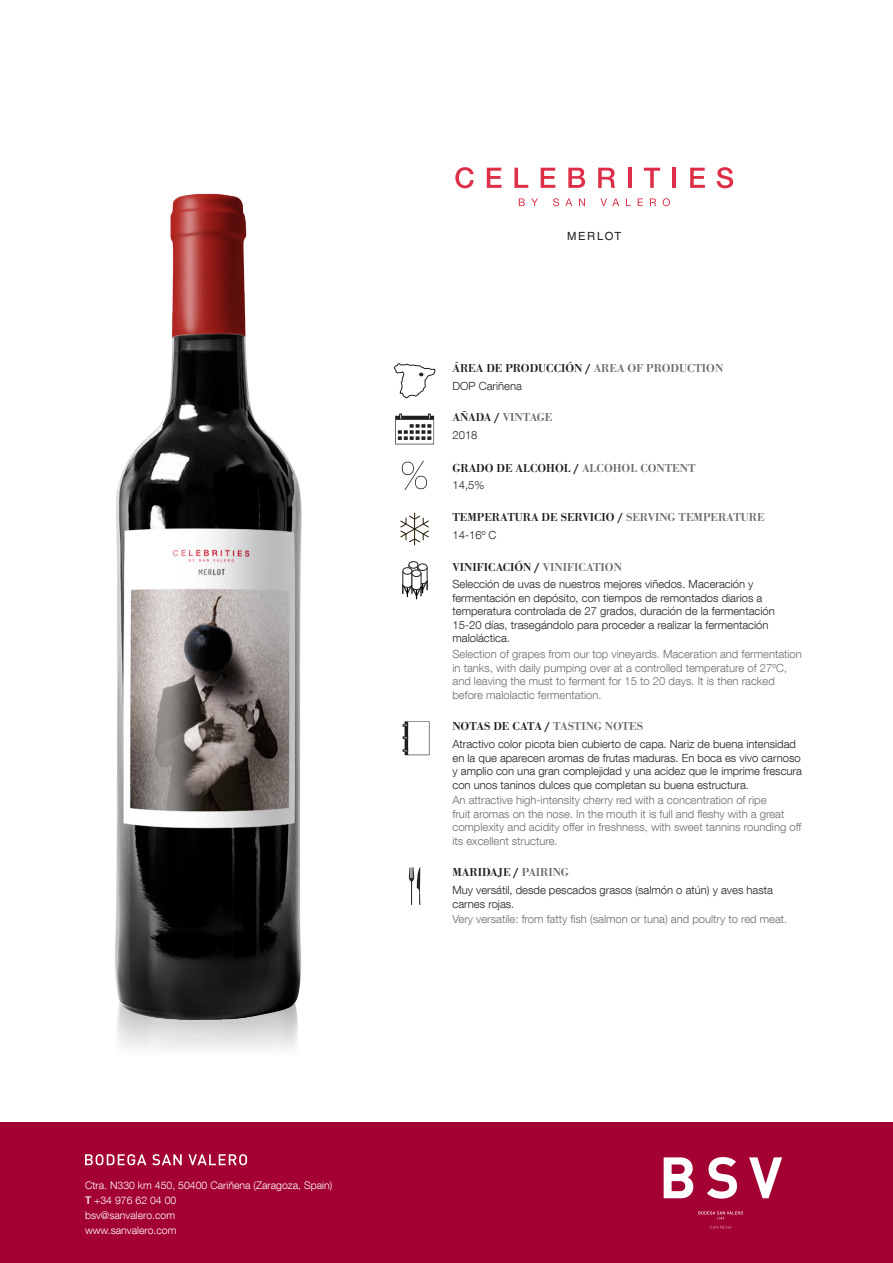
<style>
.page{position:relative;width:893px;height:1263px;background:#fff}
.page>*{position:absolute;margin:0;border:0;box-sizing:border-box;transform-origin:0 0}
.t1{font:500 12px "URW Bodoni T";color:#231f20}
.t2{font:500 12px "URW Bodoni T";color:#6c6d70}
.t3{font:300 11.25px/13.5px "Helvetica Neue LT Com";color:#231f20}
.t4{font:300 11.25px/13.5px "Helvetica Neue LT Com";color:#6c6d70}
.t5{font:11.25px "Helvetica LT Std";letter-spacing:.15em;color:#231f20}
.t6{font:300 10.5px/15px "Helvetica Neue LT Com";color:#fff}
.s1{font-weight:500}
.s2{color:#6c6d70}
.s3{color:#231f20}
</style>
<div class="page">
<svg style="left:393px;top:363px;width:43px;height:36px"></svg>
<svg style="left:395px;top:414px;width:39px;height:30px"></svg>
<svg style="left:402px;top:461px;width:25px;height:29px"></svg>
<hr style="left:414px;top:513px;width:1px;height:32px;background:#251a05">
<svg style="left:400px;top:515px;width:29px;height:28px"></svg>
<svg style="left:402px;top:561px;width:26px;height:38px"></svg>
<svg style="left:403px;top:721px;width:26px;height:34px"></svg>
<svg style="left:409px;top:867px;width:11px;height:38px"></svg>
<svg style="left:519px;top:198px;width:6px;height:8px"></svg>
<svg style="left:531px;top:198px;width:7px;height:8px"></svg>
<svg style="left:553px;top:198px;width:6px;height:8px"></svg>
<svg style="left:565px;top:198px;width:7px;height:8px"></svg>
<svg style="left:579px;top:198px;width:6px;height:8px"></svg>
<svg style="left:600px;top:198px;width:19px;height:8px"></svg>
<svg style="left:626px;top:198px;width:5px;height:8px"></svg>
<svg style="left:638px;top:198px;width:5px;height:8px"></svg>
<svg style="left:650px;top:198px;width:6px;height:8px"></svg>
<svg style="left:663px;top:198px;width:7px;height:8px"></svg>
<svg style="left:455px;top:167px;width:19px;height:21px"></svg>
<svg style="left:487px;top:168px;width:14px;height:20px"></svg>
<svg style="left:514px;top:168px;width:14px;height:20px"></svg>
<svg style="left:541px;top:168px;width:14px;height:20px"></svg>
<svg style="left:568px;top:168px;width:17px;height:20px"></svg>
<svg style="left:598px;top:168px;width:17px;height:20px"></svg>
<hr style="left:628px;top:168px;width:3px;height:20px;background:#dd2f47">
<svg style="left:644px;top:168px;width:16px;height:20px"></svg>
<hr style="left:672px;top:168px;width:4px;height:20px;background:#dd2f47">
<svg style="left:690px;top:168px;width:15px;height:20px"></svg>
<svg style="left:717px;top:167px;width:16px;height:21px"></svg>
<img style="left:59px;top:1028px;width:290px;height:95px">
<div style="left:0;top:1123px;width:893px;height:140px;background:#a40133"></div>
<svg style="left:85px;top:1154px;width:162px;height:11px"></svg>
<img style="left:115px;top:194px;width:187px;height:834px">
<svg style="left:664px;top:1157px;width:118px;height:41px"></svg>
<svg style="left:710px;top:1225px;width:21px;height:3px"></svg>
<svg style="left:698px;top:1211px;width:45px;height:8px"></svg>
<p class="t6" style="left:85px;top:1177px;width:249px">Ctra. N330 km 450, 50400 Cariñena (Zaragoza, Spain)<br><span class="s1">T</span> +34 976 62 04 00<br>bsv@sanvalero.com<br>www.sanvalero.com</p>
<p class="t5" style="left:567px;top:230px;width:56px">MERLOT</p>
<p class="t1" style="left:452px;top:361px;width:151px">ÁREA DE PRODUCCIÓN / <span class="s2">AREA</span></p>
<p class="t2" style="left:628px;top:361px;width:36px">OF PRODUC</p>
<p class="t2" style="left:694px;top:361px;width:16px">TION</p>
<p class="t3" style="left:452px;top:379px;width:71px">DOP Cariñena</p>
<p class="t2" style="left:452px;top:411px;width:101px"><span class="s3">AÑADA /</span> VINTAGE</p>
<p class="t3" style="left:452px;top:428px;width:27px">2018</p>
<p class="t1" style="left:452px;top:461px;width:146px">GRADO DE ALCOHOL / <span class="s2">ALCOHOL</span></p>
<p class="t2" style="left:640px;top:461px;width:57px">CONTENT</p>
<p class="t3" style="left:452px;top:478px;width:33px">14,5%</p>
<p class="t1" style="left:452px;top:511px;width:314px">TEMPERATURA DE SERVICIO / <span class="s2">SERVING TEMPERATURE</span></p>
<p class="t3" style="left:452px;top:528px;width:45px">14-16º C</p>
<p class="t1" style="left:452px;top:560px;width:157px">VINIFICACIÓN / <span class="s2">VINIFICATION</span></p>
<p class="t3" style="left:452px;top:577px;width:324px">Selección de uvas de nuestros mejores viñedos. Maceración y fermentación en depósito, con tiempos de remontados diarios a temperatura controlada de 27 grados, duración de la fermentación 15-20 días, trasegándolo para proceder a realizar la fermentación maloláctica.</p>
<p class="t4" style="left:452px;top:647px;width:351px">Selection of grapes from our top vineyards. Maceration and fermentation in tanks, with daily pumping over at a controlled temperature of 27ºC, and leaving the must to ferment for 15 to 20 days. It is then racked before malolactic fermentation.</p>
<p class="t1" style="left:452px;top:720px;width:192px">NOTAS DE CATA / <span class="s2">TASTING NOTES</span></p>
<p class="t3" style="left:452px;top:737px;width:351px">Atractivo color picota bien cubierto de capa. Nariz de buena intensidad en la que aparecen aromas de frutas maduras. En boca es vivo carnoso y amplio con una gran complejidad y una acidez que le imprime frescura con unos taninos dulces que completan su buena estructura.</p>
<p class="t4" style="left:452px;top:793px;width:350px">An attractive high-intensity cherry red with a concentration of ripe<br>fruit aromas on the nose. In the mouth it is full and fleshy with a great complexity and acidity offer in freshness, with sweet tannins rounding off its excellent structure.</p>
<p class="t1" style="left:452px;top:866px;width:84px">MARIDAJE / <span class="s2">PAIRING</span></p>
<p class="t3" style="left:452px;top:883px;width:322px">Muy versátil, desde pescados grasos (salmón o atún) y aves hasta carnes rojas.</p>
<p class="t4" style="left:452px;top:912px;width:336px">Very versatile: from fatty fish (salmon or tuna) and poultry to red meat.</p>
</div>
